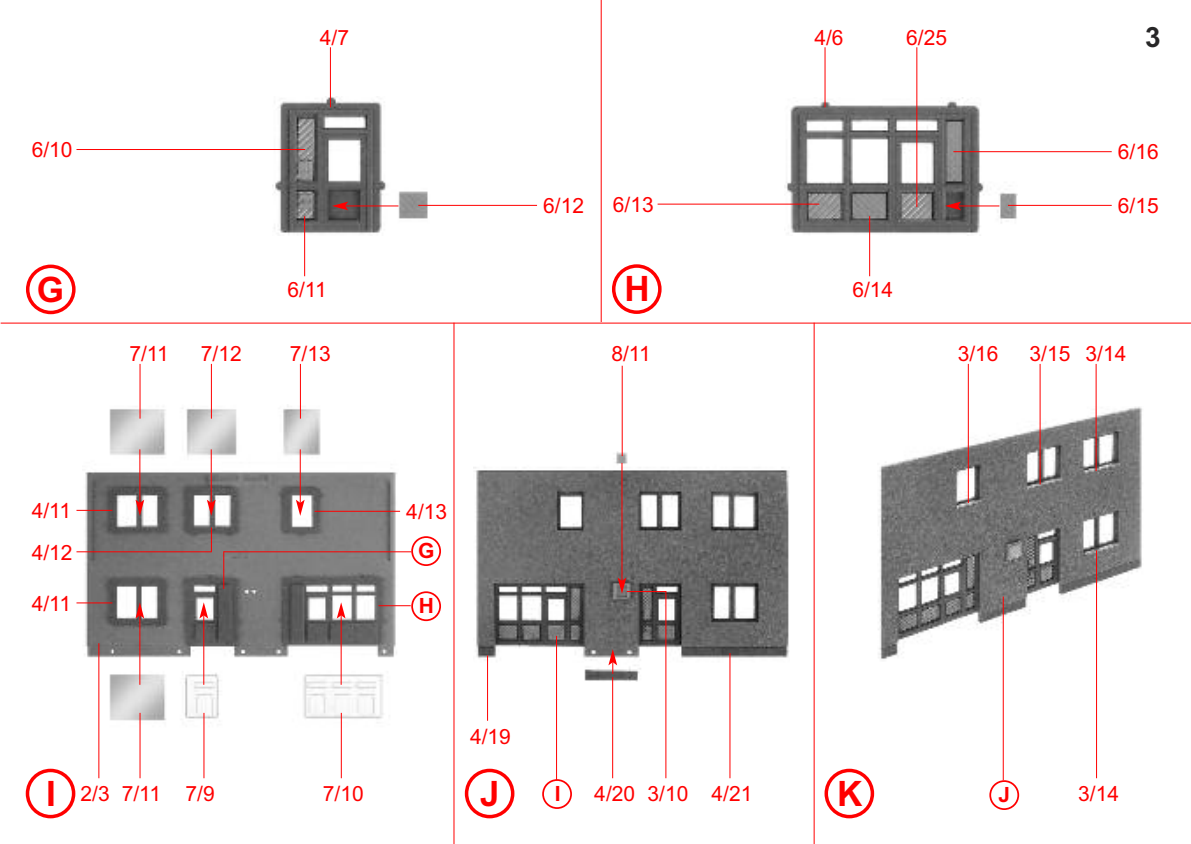
<style>
.page{position:relative;width:1191px;height:844px;background:#fff}
.page>*{position:absolute;margin:0;border:0;box-sizing:border-box;transform-origin:0 0}
.t1{font:700 35px "Arial";color:#f00}
.t2{font:700 28px "Arial";color:#272627}
.t3{font:21px/41.5px "Arial";color:#f00}
.t4{font:700 21px "Arial";color:#f00}
</style>
<div class="page">
<hr style="left:601px;top:0;width:1px;height:322px;background:#f00">
<hr style="left:453px;top:322px;width:1px;height:521px;background:#f00">
<hr style="left:813px;top:322px;width:1px;height:521px;background:#f00">
<hr style="left:1px;top:322px;width:1190px;height:1px;background:#f00">
<img style="left:272px;top:97px;width:158px;height:139px">
<img style="left:784px;top:97px;width:233px;height:139px">
<img style="left:82px;top:405px;width:317px;height:344px">
<img style="left:473px;top:451px;width:316px;height:230px">
<img style="left:878px;top:406px;width:264px;height:255px">
<svg style="left:26px;top:264px;width:50px;height:50px"></svg>
<svg style="left:612px;top:264px;width:49px;height:50px"></svg>
<svg style="left:26px;top:768px;width:49px;height:50px"></svg>
<svg style="left:465px;top:768px;width:49px;height:50px"></svg>
<svg style="left:824px;top:768px;width:50px;height:50px"></svg>
<hr style="left:330px;top:47px;width:1px;height:60px;background:#f00">
<hr style="left:824px;top:47px;width:1px;height:60px;background:#f00">
<hr style="left:916px;top:47px;width:1px;height:160px;background:#f00">
<hr style="left:76px;top:149px;width:229px;height:1px;background:#f00">
<hr style="left:76px;top:509px;width:36px;height:1px;background:#f00">
<hr style="left:76px;top:551px;width:136px;height:1px;background:#f00">
<hr style="left:224px;top:551px;width:187px;height:1px;background:#f00">
<hr style="left:76px;top:602px;width:36px;height:1px;background:#f00">
<hr style="left:657px;top:204px;width:162px;height:1px;background:#f00">
<hr style="left:418px;top:205px;width:119px;height:1px;background:#f00">
<hr style="left:315px;top:510px;width:85px;height:1px;background:#f00">
<hr style="left:378px;top:605px;width:33px;height:1px;background:#f00">
<hr style="left:1008px;top:205px;width:103px;height:1px;background:#f00">
<hr style="left:953px;top:151px;width:158px;height:1px;background:#f00">
<hr style="left:304px;top:216px;width:1px;height:60px;background:#f00">
<hr style="left:869px;top:216px;width:1px;height:60px;background:#f00">
<hr style="left:140px;top:364px;width:1px;height:54px;background:#f00">
<hr style="left:140px;top:712px;width:1px;height:66px;background:#f00">
<hr style="left:345px;top:205px;width:53px;height:1px;background:#f00">
<svg style="left:332px;top:201px;width:16px;height:9px"></svg>
<hr style="left:958px;top:205px;width:41px;height:1px;background:#f00">
<svg style="left:945px;top:201px;width:16px;height:9px"></svg>
<hr style="left:139px;top:449px;width:1px;height:53px;background:#f00">
<svg style="left:135px;top:499px;width:9px;height:16px"></svg>
<hr style="left:139px;top:615px;width:1px;height:69px;background:#f00">
<svg style="left:135px;top:602px;width:9px;height:16px"></svg>
<hr style="left:203px;top:712px;width:1px;height:66px;background:#f00">
<hr style="left:98px;top:643px;width:1px;height:135px;background:#f00">
<hr style="left:203px;top:615px;width:1px;height:69px;background:#f00">
<svg style="left:199px;top:602px;width:9px;height:16px"></svg>
<hr style="left:341px;top:712px;width:1px;height:66px;background:#f00">
<hr style="left:556px;top:635px;width:1px;height:145px;background:#f00">
<hr style="left:1002px;top:596px;width:1px;height:184px;background:#f00">
<hr style="left:612px;top:677px;width:1px;height:101px;background:#f00">
<hr style="left:665px;top:591px;width:1px;height:187px;background:#f00">
<hr style="left:1096px;top:550px;width:1px;height:228px;background:#f00">
<hr style="left:729px;top:652px;width:1px;height:126px;background:#f00">
<hr style="left:487px;top:655px;width:1px;height:65px;background:#f00">
<hr style="left:341px;top:615px;width:1px;height:69px;background:#f00">
<svg style="left:337px;top:602px;width:8px;height:16px"></svg>
<hr style="left:211px;top:364px;width:1px;height:54px;background:#f00">
<svg style="left:211px;top:527px;width:1px;height:24px"></svg>
<hr style="left:223px;top:551px;width:1px;height:37px;background:#f00">
<hr style="left:211px;top:449px;width:1px;height:53px;background:#f00">
<svg style="left:207px;top:499px;width:9px;height:16px"></svg>
<hr style="left:300px;top:364px;width:1px;height:54px;background:#f00">
<hr style="left:968px;top:364px;width:1px;height:139px;background:#f00">
<hr style="left:1039px;top:364px;width:1px;height:120px;background:#f00">
<hr style="left:1095px;top:364px;width:1px;height:107px;background:#f00">
<hr style="left:300px;top:449px;width:1px;height:53px;background:#f00">
<svg style="left:296px;top:499px;width:9px;height:16px"></svg>
<hr style="left:621px;top:463px;width:1px;height:117px;background:#f00">
<svg style="left:617px;top:577px;width:9px;height:16px"></svg>
<svg style="left:608px;top:649px;width:9px;height:24px"></svg>
<hr style="left:622px;top:365px;width:1px;height:91px;background:#f00">
<hr style="left:626px;top:591px;width:40px;height:1px;background:#f00">
<svg style="left:411px;top:536px;width:30px;height:30px"></svg>
<svg style="left:411px;top:591px;width:30px;height:30px"></svg>
<svg style="left:542px;top:779px;width:30px;height:29px"></svg>
<svg style="left:989px;top:780px;width:30px;height:29px"></svg>
<p class="t3" style="left:320px;top:17px;width:31px">4/7</p>
<p class="t3" style="left:814px;top:17px;width:31px">4/6</p>
<p class="t3" style="left:906px;top:17px;width:42px">6/25</p>
<h2 class="t2" style="left:1145px;top:21px;width:17px">3</h2>
<p class="t3" style="left:32px;top:129px;width:42px">6/10</p>
<p class="t3" style="left:1118px;top:131px;width:42px">6/16</p>
<p class="t3" style="left:543px;top:185px;width:42px">6/12</p>
<p class="t3" style="left:613px;top:184px;width:42px">6/13</p>
<p class="t3" style="left:1118px;top:185px;width:42px">6/15</p>
<h1 class="t1" style="left:37px;top:269px;width:29px">G</h1>
<h1 class="t1" style="left:624px;top:268px;width:27px">H</h1>
<p class="t3" style="left:287px;top:269px;width:41px">6/11</p>
<p class="t3" style="left:852px;top:269px;width:42px">6/14</p>
<p class="t3" style="left:32px;top:490px;width:42px">4/11<br>4/12</p>
<p class="t3" style="left:32px;top:582px;width:41px">4/11</p>
<p class="t3" style="left:129px;top:333px;width:41px">7/11</p>
<p class="t3" style="left:201px;top:333px;width:42px">7/12</p>
<p class="t3" style="left:290px;top:333px;width:42px">7/13</p>
<p class="t3" style="left:611px;top:333px;width:41px">8/11</p>
<p class="t3" style="left:957px;top:333px;width:42px">3/16</p>
<p class="t3" style="left:1029px;top:333px;width:98px">3/15 3/14</p>
<p class="t3" style="left:406px;top:490px;width:42px">4/13</p>
<p class="t4" style="left:418px;top:538px;width:18px">G</p>
<p class="t4" style="left:419px;top:593px;width:17px">H</p>
<p class="t3" style="left:470px;top:715px;width:42px">4/19</p>
<h1 class="t1" style="left:46px;top:772px;width:11px">I</h1>
<h1 class="t1" style="left:480px;top:772px;width:21px">J</h1>
<h1 class="t1" style="left:837px;top:772px;width:27px">K</h1>
<p class="t3" style="left:80px;top:772px;width:136px">2/3 7/11 7/9</p>
<p class="t3" style="left:323px;top:772px;width:42px">7/10</p>
<p class="t3" style="left:594px;top:772px;width:160px">4/20 3/10 4/21</p>
<p class="t3" style="left:1078px;top:772px;width:42px">3/14</p>
<p class="t4" style="left:555px;top:781px;width:7px">I</p>
<p class="t4" style="left:998px;top:782px;width:13px">J</p>
</div>
